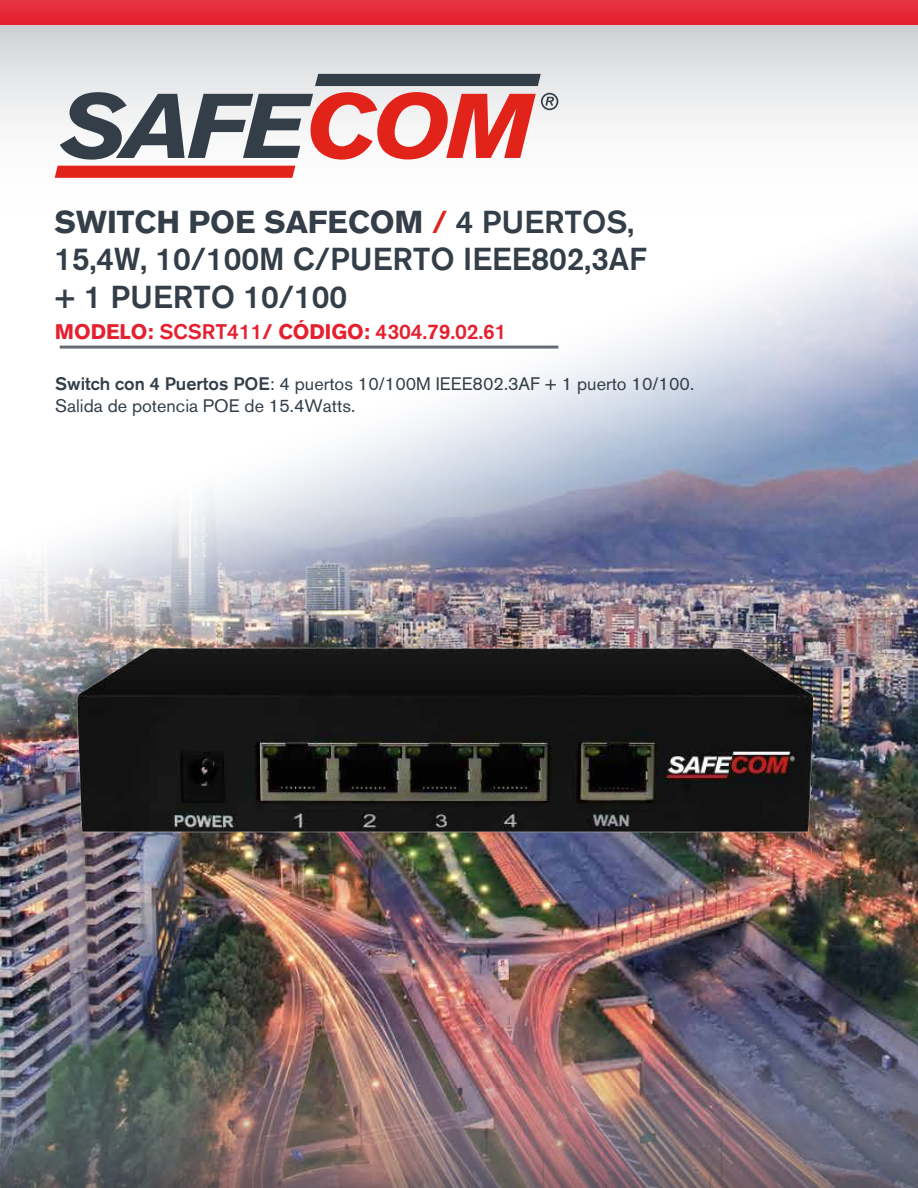
<style>
.page{position:relative;width:918px;height:1188px;background:#fff}
.page>*{position:absolute;margin:0;border:0;box-sizing:border-box;transform-origin:0 0}
.t1{font:500 31.5px/37.8px "Akzidenz Grotesk BE";color:#333e48}
.t2{font:500 21px "Akzidenz Grotesk BE";color:#e5202f}
.t3{font:18px/21.6px "Akzidenz Grotesk BE";color:#333e48}
.s1{font-weight:700}
.s2{color:#e2231a}
.s3{font-weight:500}
</style>
<div class="page">
<img style="left:0;top:776px;width:918px;height:225px">
<img style="left:0;top:1001px;width:918px;height:187px">
<svg style="left:0;top:25px;width:918px;height:153px"></svg>
<img style="left:0;top:231px;width:918px;height:545px">
<svg style="left:55px;top:166px;width:240px;height:12px;background:#e2271f"></svg>
<div style="left:315px;top:74px;width:226px;height:12px;background:#333e48"></div>
<svg style="left:60px;top:92px;width:498px;height:68px"></svg>
<hr style="left:60px;top:346px;width:498px;height:3px;background:#656b73">
<div style="left:0;top:0;width:918px;height:25px;background:#e62937"></div>
<img style="left:37px;top:628px;width:821px;height:230px">
<h1 class="t1" style="left:55px;top:202px;width:594px"><span class="s1">SWITCH POE SAFECOM</span> <span class="s2">/</span> 4 PUERTOS,<br>15,4W, 10/100M C/PUERTO IEEE802,3AF + 1 PUERTO 10/100</h1>
<p class="t2" style="left:55px;top:319px;width:453px"><span class="s1">MODELO:</span> SCSRT411<span class="s1">/ CÓDIGO:</span> 4304.79.02.61</p>
<p class="t3" style="left:55px;top:373px;width:640px"><span class="s3">Switch con 4 Puertos POE</span>: 4 puertos 10/100M IEEE802.3AF + 1 puerto 10/100.<br>Salida de potencia POE de 15.4Watts.</p>
</div>
